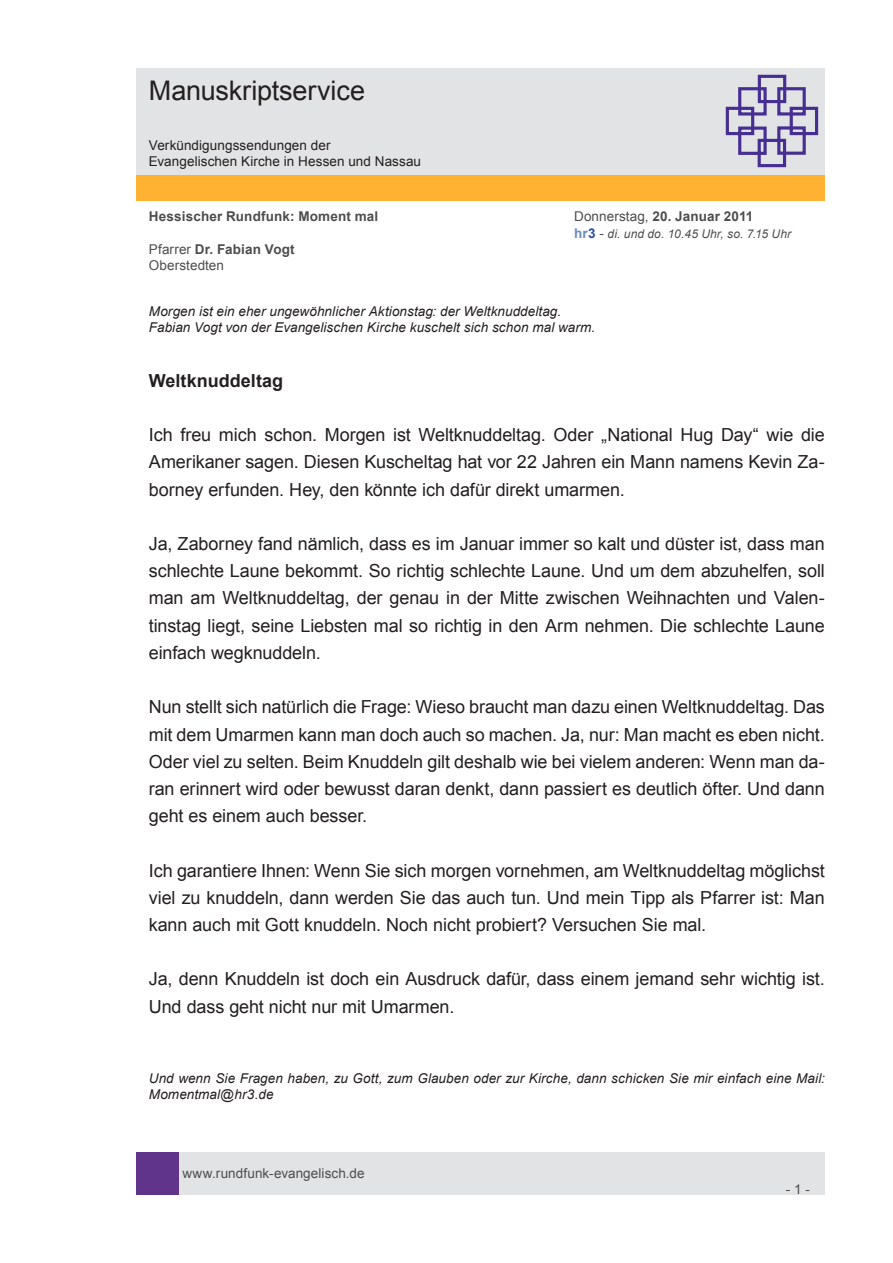
<style>
.page{position:relative;width:893px;height:1263px;background:#fff}
.page>*{position:absolute;margin:0;border:0;box-sizing:border-box;transform-origin:0 0}
.t1{font:27px "Arial";letter-spacing:-.005em;color:#231f20}
.t2{font:18px/27.2px "Arial";letter-spacing:-.005em;color:#231f20;text-align:justify}
.t3{font:700 18px "Arial";color:#231f20}
.t4{font:italic 13.5px/16.2px "Arial";letter-spacing:.005em;color:#231f20}
.t5{font:13.5px/16.2px "Arial";letter-spacing:.005em;color:#4d4d4d}
.t6{font:13.5px/16.2px "Arial";letter-spacing:.005em;color:#231f20}
.t7{font:700 13.5px "Arial";letter-spacing:.015em;color:#4d4d4d}
.t8{font:italic 12px "Arial";letter-spacing:.01em;color:#4d4d4d}
.s1{font-weight:400}
.s2{font-weight:700;font-style:normal;font-size:13.5px;color:#688bc0}
.s3{font-weight:700;font-style:normal;font-size:13.5px;color:#2f4fa1}
.s4{font-style:normal;font-size:13.5px}
.s5{font-weight:700}
</style>
<div class="page">
<div style="left:179px;top:1152px;width:646px;height:43px;background:#e2e3e4"></div>
<div style="left:136px;top:1152px;width:43px;height:43px;background:#5f348a"></div>
<div style="left:136px;top:175px;width:689px;height:26px;background:#ffb132"></div>
<div style="left:136px;top:68px;width:689px;height:106px;background:#e2e3e4"></div>
<svg style="left:725px;top:74px;width:94px;height:94px"></svg>
<h1 class="t1" style="left:149px;top:73px;width:218px">Manuskriptservice</h1>
<p class="t6" style="left:149px;top:137px;width:274px">Verkündigungssendungen der<br>Evangelischen Kirche in Hessen und Nassau</p>
<p class="t7" style="left:149px;top:208px;width:231px">Hessischer Rundfunk: Moment mal</p>
<p class="t7" style="left:574px;top:208px;width:181px"><span class="s1">Donnerstag,</span> 20. Januar 2011</p>
<p class="t8" style="left:574px;top:226px;width:219px"><span class="s2">hr</span><span class="s3">3</span> <span class="s4">-</span> di. und do. 10.45 Uhr, so. 7.15 Uhr</p>
<p class="t5" style="left:149px;top:241px;width:147px">Pfarrer <span class="s5">Dr. Fabian Vogt<br></span>Oberstedten</p>
<p class="t4" style="left:149px;top:303px;width:448px">Morgen ist ein eher ungewöhnlicher Aktionstag: der Weltknuddeltag.<br>Fabian Vogt von der Evangelischen Kirche kuschelt sich schon mal warm.</p>
<p class="t3" style="left:149px;top:368px;width:136px">Weltknuddeltag</p>
<p class="t2" style="left:149px;top:421px;width:678px">Ich freu mich schon. Morgen ist Weltknuddeltag. Oder „National Hug Day“ wie die Amerikaner sagen. Diesen Kuscheltag hat vor 22 Jahren ein Mann namens Kevin Za&shy;borney erfunden. Hey, den könnte ich dafür direkt umarmen.</p>
<p class="t2" style="left:149px;top:530px;width:678px">Ja, Zaborney fand nämlich, dass es im Januar immer so kalt und düster ist, dass man schlechte Laune bekommt. So richtig schlechte Laune. Und um dem abzuhelfen, soll man am Weltknuddeltag, der genau in der Mitte zwischen Weihnachten und Valen&shy;tinstag liegt, seine Liebsten mal so richtig in den Arm nehmen. Die schlechte Laune einfach wegknuddeln.</p>
<p class="t2" style="left:149px;top:693px;width:678px">Nun stellt sich natürlich die Frage: Wieso braucht man dazu einen Weltknuddeltag. Das mit dem Umarmen kann man doch auch so machen. Ja, nur: Man macht es eben nicht.<br>Oder viel zu selten. Beim Knuddeln gilt deshalb wie bei vielem anderen: Wenn man da&shy;ran erinnert wird oder bewusst daran denkt, dann passiert es deutlich öfter. Und dann geht es einem auch besser.</p>
<p class="t2" style="left:149px;top:857px;width:677px">Ich garantiere Ihnen: Wenn Sie sich morgen vornehmen, am Weltknuddeltag möglichst viel zu knuddeln, dann werden Sie das auch tun. Und mein Tipp als Pfarrer ist: Man kann auch mit Gott knuddeln. Noch nicht probiert? Versuchen Sie mal.</p>
<p class="t2" style="left:149px;top:966px;width:677px">Ja, denn Knuddeln ist doch ein Ausdruck dafür, dass einem jemand sehr wichtig ist.<br>Und dass geht nicht nur mit Umarmen.</p>
<p class="t4" style="left:149px;top:1070px;width:677px">Und wenn Sie Fragen haben, zu Gott, zum Glauben oder zur Kirche, dann schicken Sie mir einfach eine Mail:<br>Momentmal@hr3.de</p>
<p class="t5" style="left:182px;top:1165px;width:184px">www.rundfunk-evangelisch.de</p>
<p class="t5" style="left:786px;top:1181px;width:26px">- 1 -</p>
</div>
